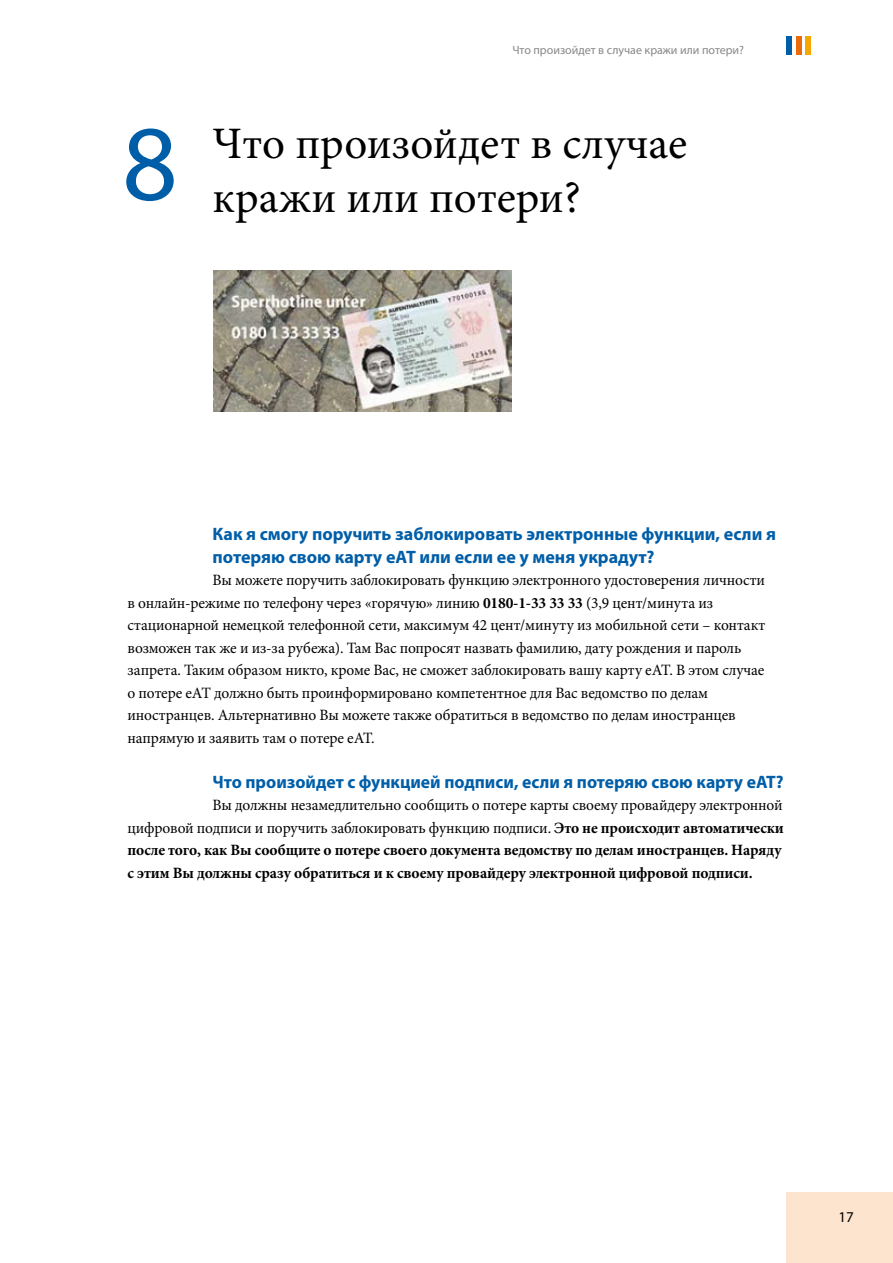
<style>
.page{position:relative;width:893px;height:1263px;background:#fff}
.page>*{position:absolute;margin:0;border:0;box-sizing:border-box;transform-origin:0 0}
.t1{font:108px "Myriad Pro";color:#005ea8}
.t2{font:45px/54px "Minion Pro";color:#000}
.t3{font:700 18px/22.5px "Myriad Pro";color:#005ea8}
.t4{font:15.75px/22.5px "Minion Pro";letter-spacing:-.01em;color:#000}
.t5{font:700 15.75px/22.5px "Minion Pro";letter-spacing:-.01em;color:#000}
.t6{font:15px "Myriad Pro";color:#000}
.t7{font:12px "Myriad Pro";color:#87888a}
.s1{font-weight:700}
.s2{font-weight:400}
</style>
<div class="page">
<div style="left:787px;top:1193px;width:106px;height:70px;background:#fde4ce"></div>
<div style="left:806px;top:36px;width:5px;height:18px;background:#f6a800"></div>
<div style="left:796px;top:36px;width:5px;height:18px;background:#eb6a0a"></div>
<div style="left:787px;top:36px;width:5px;height:18px;background:#005ea8"></div>
<img style="left:214px;top:270px;width:297px;height:141px">
<p class="t7" style="left:512px;top:43px;width:233px">Что произойдет в случае кражи или потери?</p>
<p class="t1" style="left:122px;top:97px;width:57px">8</p>
<h1 class="t2" style="left:213px;top:116px;width:476px">Что произойдет в случае кражи или потери?</h1>
<h2 class="t3" style="left:213px;top:522px;width:565px">Как я смогу поручить заблокировать электронные функции, если я потеряю свою карту еАТ или если ее у меня украдут?</h2>
<p class="t4" style="left:128px;top:569px;width:639px;text-indent:85px">Вы можете поручить заблокировать функцию электронного удостоверения личности в онлайн-режиме по телефону через «горячую» линию <span class="s1">0180-1-33 33 33</span> (3,9 цент/минута из стационарной немецкой телефонной сети, максимум 42 цент/минуту из мобильной сети – контакт возможен так же и из-за рубежа). Там Вас попросят назвать фамилию, дату рождения и пароль запрета. Таким образом никто, кроме Вас, не сможет заблокировать вашу карту еАТ. В этом случае о потере eAT должно быть проинформировано компетентное для Вас ведомство по делам иностранцев. Альтернативно Вы можете также обратиться в ведомство по делам иностранцев напрямую и заявить там о потере eAT.</p>
<h2 class="t3" style="left:213px;top:770px;width:573px">Что произойдет с функцией подписи, если я потеряю свою карту eAT?</h2>
<p class="t5" style="left:128px;top:794px;width:658px;text-indent:85px"><span class="s2">Вы должны незамедлительно сообщить о потере карты своему провайдеру электронной цифровой подписи и поручить заблокировать функцию подписи.</span> Это не происходит автоматически после того, как Вы сообщите о потере своего документа ведомству по делам иностранцев. Наряду с этим Вы должны сразу обратиться и к своему провайдеру электронной цифровой подписи.</p>
<p class="t6" style="left:838px;top:1207px;width:17px">17</p>
</div>
